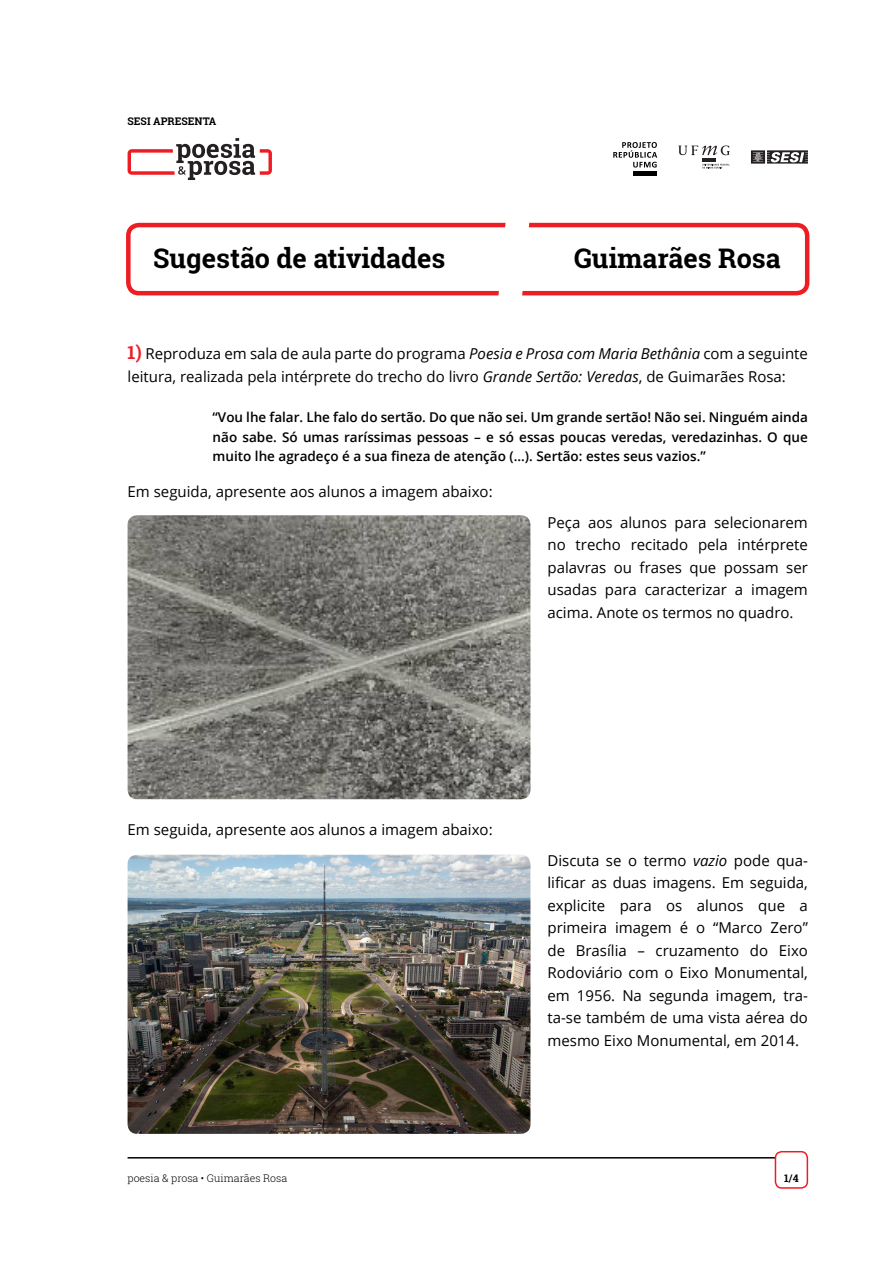
<style>
.page{position:relative;width:893px;height:1263px;background:#fff}
.page>*{position:absolute;margin:0;border:0;box-sizing:border-box;transform-origin:0 0}
.t1{font:700 27px "Roboto Slab";color:#000}
.t2{font:15px/22.5px "Open Sans";color:#000;text-align:justify}
.t3{font:600 13.5px/19.5px "Open Sans";color:#000;text-align:justify}
.t4{font:300 10.5px "Roboto Slab";color:#000}
.t5{font:700 10.5px "Roboto Slab";color:#000}
.s1{font-family:"Roboto Slab";font-weight:700;font-size:18px;color:#ed1d24}
.s2{font-style:italic}
</style>
<div class="page">
<hr style="left:128px;top:1157px;width:648px;height:1px;background:#000">
<div style="left:775px;top:1151px;width:33px;height:38px;border:2px solid #ed1d24;border-radius:6px"></div>
<div style="left:126px;top:223px;width:683px;height:72px;border:4px solid #ed1d24;border-radius:11px"></div>
<svg style="left:613px;top:142px;width:44px;height:26px"></svg>
<div style="left:633px;top:171px;width:24px;height:5px;background:#000"></div>
<svg style="left:678px;top:145px;width:52px;height:10px"></svg>
<hr style="left:702px;top:158px;width:14px;height:3px;background:#241f21">
<svg style="left:702px;top:164px;width:28px;height:4px"></svg>
<svg style="left:751px;top:150px;width:57px;height:14px"></svg>
<svg style="left:128px;top:138px;width:144px;height:42px"></svg>
<svg style="left:497px;top:222px;width:34px;height:74px"></svg>
<img style="left:128px;top:515px;width:402px;height:284px">
<img style="left:128px;top:855px;width:402px;height:279px">
<p class="t5" style="left:128px;top:114px;width:90px">SESI APRESENTA</p>
<h1 class="t1" style="left:153px;top:240px;width:294px">Sugestão de atividades</h1>
<h1 class="t1" style="left:574px;top:240px;width:208px">Guimarães Rosa</h1>
<p class="t2" style="left:128px;top:342px;width:682px"><span class="s1">1)</span> Reproduza em sala de aula parte do programa <span class="s2">Poesia e Prosa com Maria Bethânia</span> com a seguinte leitura, realizada pela intérprete do trecho do livro <span class="s2">Grande Sertão: Veredas</span>, de Guimarães Rosa:</p>
<p class="t3" style="left:213px;top:407px;width:597px">“Vou lhe falar. Lhe falo do sertão. Do que não sei. Um grande sertão! Não sei. Ninguém ainda não sabe. Só umas raríssimas pessoas – e só essas poucas veredas, veredazinhas. O que muito lhe agradeço é a sua fineza de atenção (...). Sertão: estes seus vazios.”</p>
<p class="t2" style="left:128px;top:479px;width:367px">Em seguida, apresente aos alunos a imagem abaixo:</p>
<p class="t2" style="left:547px;top:510px;width:262px">Peça aos alunos para selecionarem no trecho recitado pela intérprete palavras ou frases que possam ser usadas para caracterizar a imagem acima. Anote os termos no quadro.</p>
<p class="t2" style="left:128px;top:817px;width:367px">Em seguida, apresente aos alunos a imagem abaixo:</p>
<p class="t2" style="left:547px;top:849px;width:262px">Discuta se o termo <span class="s2">vazio</span> pode qua&shy;lificar as duas imagens. Em seguida, explicite para os alunos que a primeira imagem é o “Marco Zero” de Brasília – cruzamento do Eixo Rodoviário com o Eixo Monumental, em 1956. Na segunda imagem, tra&shy;ta-se também de uma vista aérea do mesmo Eixo Monumental, em 2014.</p>
<p class="t4" style="left:128px;top:1171px;width:161px">poesia &amp; prosa • Guimarães Rosa</p>
<p class="t5" style="left:784px;top:1171px;width:16px">1/4</p>
</div>
